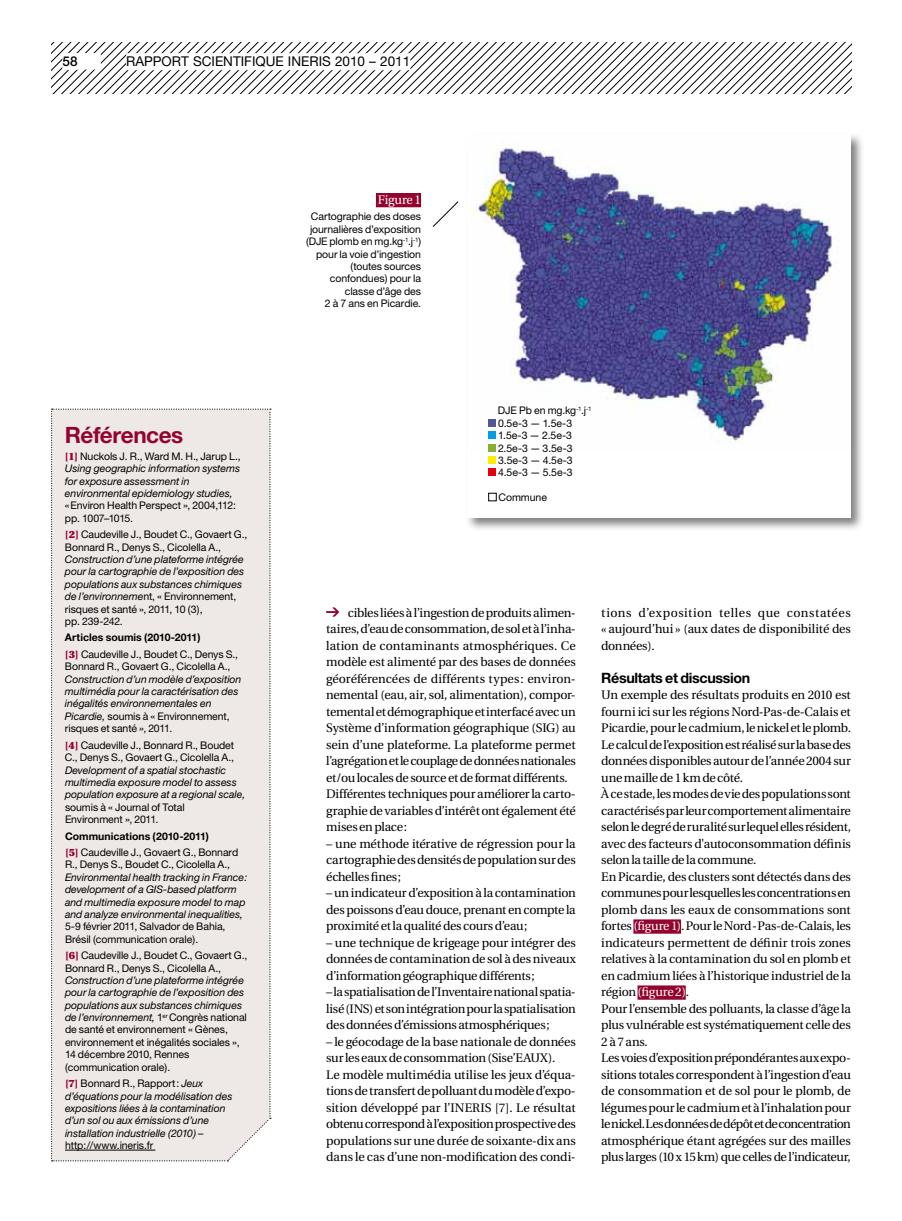
<style>
.page{position:relative;width:902px;height:1221px;background:#fff}
.page>*{position:absolute;margin:0;border:0;box-sizing:border-box;transform-origin:0 0}
.t1{font:700 22.5px "Helvetica Neue";letter-spacing:-.02em;color:#93032d}
.t2{font:700 14.25px "Helvetica Neue";letter-spacing:-.025em;color:#000}
.t3{font:13.5px "Helvetica Neue";color:#000}
.t4{font:500 13.5px "Helvetica Neue";color:#000}
.t5{font:12.3px/16.5px "Utopia";letter-spacing:-.02em;color:#000;text-align:justify}
.t6{font:12.3px "Utopia";letter-spacing:-.025em;color:#fff}
.t7{font:10.5px/12.5px "Helvetica Neue";letter-spacing:-.005em;color:#000}
.t8{font:italic 10.5px/12.5px "Helvetica Neue";letter-spacing:-.005em;color:#000}
.s1{font-family:"Utopia";font-weight:900;font-style:normal;color:#93032d}
.s2{font-style:normal}
.s3{font-family:"Utopia";font-weight:900;color:#93032d}
.s4{font-weight:700}
.s5{font-style:italic}
.s6{color:#fff}
</style>
<div class="page">
<svg style="left:51px;top:43px;width:800px;height:51px"></svg>
<div style="left:63px;top:53px;width:38px;height:17px;background:#fff"></div>
<div style="left:126px;top:53px;width:284px;height:17px;background:#fff"></div>
<div style="left:633px;top:919px;width:48px;height:14px;background:#93032d"></div>
<div style="left:637px;top:985px;width:48px;height:14px;background:#93032d"></div>
<div style="left:465px;top:132px;width:400px;height:399px;background:#000;opacity:.5"></div>
<div style="left:467px;top:134px;width:383px;height:383px;background:#fff"></div>
<img style="left:471px;top:148px;width:367px;height:294px">
<div style="left:376px;top:193px;width:45px;height:14px;background:#93032d"></div>
<svg style="left:432px;top:201px;width:26px;height:26px"></svg>
<div style="left:51px;top:408px;width:220px;height:753px;background:#eee9e6"></div>
<hr style="left:65px;top:1149px;width:90px;height:1px;background:#000">
<svg style="left:326px;top:607px;width:13px;height:9px"></svg>
<div style="left:488px;top:419px;width:8px;height:8px;background:#535797"></div>
<div style="left:488px;top:431px;width:8px;height:8px;background:#009ee3"></div>
<div style="left:488px;top:444px;width:8px;height:7px;background:#8aac32"></div>
<div style="left:488px;top:456px;width:8px;height:8px;background:#ffed00"></div>
<div style="left:488px;top:468px;width:8px;height:8px;background:#e3000f"></div>
<div style="left:488px;top:493px;width:8px;height:8px;border:1px solid #000"></div>
<p class="t4" style="left:63px;top:53px;width:17px">58</p>
<p class="t3" style="left:126px;top:53px;width:285px">Rapport Scientifique I neris 2010 – 2011</p>
<h1 class="t1" style="left:65px;top:421px;width:120px">Références</h1>
<p class="t8" style="left:65px;top:449px;width:177px"><span class="s1">[1]</span> <span class="s2">Nuckols J. R., Ward M . H., Jarup L., </span>Using geographic information systems for exposure assessment in environmental epidemiology studies,</p>
<p class="t7" style="left:65px;top:499px;width:173px">« Environ Health Perspect », 2004,112: pp. 1007–1015.</p>
<p class="t7" style="left:65px;top:528px;width:184px"><span class="s3">[2]</span> Caudeville J., Boudet C., Govaert G.,<br>Bonnard R., Denys S., Cicolella A.,</p>
<p class="t8" style="left:65px;top:553px;width:181px">Construction d’une plateforme intégrée pour la cartographie de l’exposition des populations aux substances chimiques de l’environneme<span class="s2">nt, « Environnement, risques et santé », 2011, 10 (3),<br>pp. 239-242.</span></p>
<p class="t7" style="left:65px;top:629px;width:174px;line-height:16.5px"><span class="s4">Articles soumis (2010-2011)<br></span><span class="s3">[3]</span> Caudeville J., Boudet C., Denys S.,</p>
<p class="t7" style="left:65px;top:660px;width:167px">Bonnard R., Govaert G., Cicolella A.,</p>
<p class="t8" style="left:65px;top:672px;width:178px">Construction d’un modèle d’exposition multimédia pour la caractérisation des inégalités environnementales en Picardie, <span class="s2">soumis à « Environnement, risques et santé</span> »<span class="s2">, 2011.</span></p>
<p class="t7" style="left:65px;top:738px;width:171px"><span class="s3">[4]</span> Caudeville J., Bonnard R., Boudet<br>C., Denys S., Govaert G., Cicolella A.,</p>
<p class="t8" style="left:65px;top:763px;width:182px">Development of a spatial stochastic multimedia exposure model to assess population exposure at a regional scale,</p>
<p class="t7" style="left:65px;top:800px;width:121px">soumis à « Journal of Total<br>Environment », 2011.</p>
<p class="t7" style="left:65px;top:827px;width:175px;line-height:16.5px"><span class="s4">Communications (2010-2011)<br></span><span class="s3">[5]</span> Caudeville J., Govaert G., Bonnard</p>
<p class="t7" style="left:65px;top:858px;width:167px">R., Denys S., Boudet C., Cicolella A.,</p>
<p class="t8" style="left:65px;top:870px;width:184px">Environmental health tracking in France: development of a GIS-based platform and multimedia exposure model to map and analyze environmental inequalities,</p>
<p class="t7" style="left:65px;top:920px;width:162px">5-9 février 2011, Salvador de Bahia,<br>Brésil (communication orale).</p>
<p class="t7" style="left:65px;top:949px;width:184px"><span class="s3">[6]</span> Caudeville J., Boudet C., Govaert G.,<br>Bonnard R., Denys S., Cicolella A.,</p>
<p class="t7" style="left:65px;top:974px;width:183px"><span class="s5">Construction d’une plateforme intégrée pour la cartographie de l’exposition des populations aux substances chimiques de l’environnement,</span> 1<sup>er</sup> Congrès national de santé et environnement « Gènes, environnement et inégalités sociales », 14 décembre 2010, Rennes (communication orale).</p>
<p class="t8" style="left:65px;top:1076px;width:169px"><span class="s1">[7]</span> <span class="s2">Bonnard R., Rapport:</span> Jeux d’équations pour la modélisation des expositions liées à la contamination d’un sol ou aux émissions d’une installation industrielle (2010) <span class="s2">– http://www.ineris.fr</span></p>
<p class="t6" style="left:378px;top:193px;width:45px">Figure 1</p>
<p class="t7" style="left:306px;top:210px;width:116px;text-align:right">Cartographie des doses journalières d’exposition (DJE plomb en mg.kg<sup>-1</sup>.j<sup>-1</sup>) pour la voie d’ingestion (toutes sources confondues) pour la classe d’âge des<br>2 à 7 ans en Picardie.</p>
<p class="t7" style="left:498px;top:404px;width:95px">DJE Pb en mg.kg<sup>-1</sup>.j<sup>-1<br></sup>0.5e-3 — 1.5e-3<br>1.5e-3 — 2.5e-3<br>2.5e-3 — 3.5e-3<br>3.5e-3 — 4.5e-3<br>4.5e-3 — 5.5e-3</p>
<p class="t7" style="left:498px;top:491px;width:50px">Commune</p>
<p class="t5" style="left:326px;top:604px;width:251px;text-align:left;text-indent:22px">cibles liées à l’ingestion de produits alimen&shy;taires, d’eau de consommation, de sol et à l’inha&shy;lation de contaminants atmosphériques. Ce modèle est alimenté par des bases de données géoréférencées de différents types: environ&shy;nemental (eau, air, sol, alimentation), compor&shy;temental et démographique et interfacé avec un Système d’information géographique (SIG) au sein d’une plateforme. La plateforme permet l’agrégation et le couplage de données nationales et/ou locales de source et de format différents.<br>Différentes techniques pour améliorer la carto&shy;graphie de variables d’intérêt ont également été mises en place:</p>
<p class="t5" style="left:326px;top:835px;width:251px">– une méthode itérative de régression pour la cartographie des densités de population sur des échelles fines;</p>
<p class="t5" style="left:326px;top:885px;width:251px">– un indicateur d’exposition à la contamination des poissons d’eau douce, prenant en compte la proximité et la qualité des cours d’eau;</p>
<p class="t5" style="left:326px;top:934px;width:251px">– une technique de krigeage pour intégrer des données de contamination de sol à des niveaux d’information géographique différents;</p>
<p class="t5" style="left:326px;top:984px;width:251px">– la spatialisation de l’inventaire national spatia&shy;lisé (INS) et son intégration pour la spatialisation des données d’émissions atmosphériques;</p>
<p class="t5" style="left:326px;top:1033px;width:251px;text-align:left">– le géocodage de la base nationale de données sur les eaux de consommation (Sise’EAUX).<br>Le modèle multimédia utilise les jeux d’équa&shy;tions de transfert de polluant du modèle d’expo&shy;sition développé par l’INERIS [7]. Le résultat obtenu correspond à l’exposition prospective des populations sur une durée de soixante-dix ans dans le cas d’une non-modification des condi-</p>
<p class="t5" style="left:601px;top:604px;width:251px">tions d’exposition telles que constatées « aujourd’hui » (aux dates de disponibilité des données).</p>
<p class="t2" style="left:601px;top:668px;width:150px">Résultats et discussion</p>
<p class="t5" style="left:601px;top:687px;width:251px;text-align:left">Un exemple des résultats produits en 2010 est fourni ici sur les régions Nord-Pas-de-Calais et Picardie, pour le cadmium, le nickel et le plomb.<br>Le calcul de l’exposition est réalisé sur la base des données disponibles autour de l’année 2004 sur une maille de 1km de côté.<br>À ce stade, les modes de vie des populations sont caractérisés par leur comportement alimentaire selon le degré de ruralité sur lequel elles résident, avec des facteurs d'autoconsommation définis selon la taille de la commune.<br>En Picardie, des clusters sont détectés dans des communes pour lesquelles les concentrations en plomb dans les eaux de consommations sont fortes <span class="s6">(figure1)</span>. Pour le Nord-Pas-de-Calais, les indicateurs permettent de définir trois zones relatives à la contamination du sol en plomb et en cadmium liées à l’historique industriel de la région <span class="s6">(figure2)</span>.<br>Pour l’ensemble des polluants, la classe d’âge la plus vulnérable est systématiquement celle des 2 à 7 ans.<br>Les voies d’exposition prépondérantes aux expo&shy;sitions totales correspondent à l’ingestion d’eau de consommation et de sol pour le plomb, de légumes pour le cadmium et à l’inhalation pour le nickel. Les données de dépôt et de concentration atmosphérique étant agrégées sur des mailles plus larges (10 x 15km) que celles de l’indicateur,</p>
</div>
